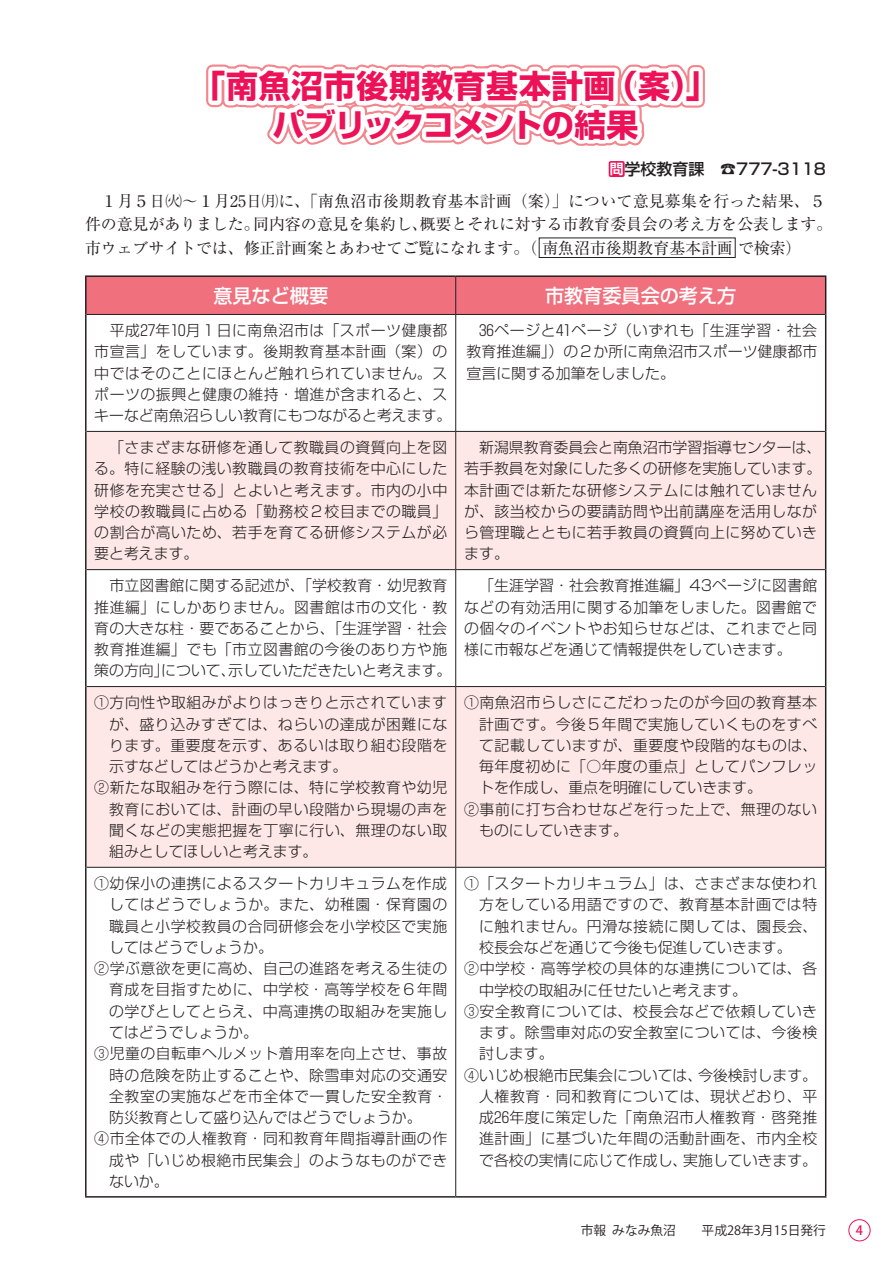
<style>
.page{position:relative;width:893px;height:1263px;background:#fff}
.page>*{position:absolute;margin:0;border:0;box-sizing:border-box;transform-origin:0 0}
.t1{font:700 31.95px/38.2px "Shin Go Pro";letter-spacing:.01em;color:#ed1158}
.t2{font:500 19.2px "Shin Go Pro";color:#fff}
.t3{font:15.9px/23.4px "Ryumin Pro";letter-spacing:-.005em;color:#231f20}
.t4{font:500 15.9px "Shin Go Pro";color:#231f20}
.t5{font:300 14.85px/21.3px "Shin Go Pro";letter-spacing:.035em;color:#231f20;text-align:justify}
.t6{font:300 14.85px "Shin Go Pro";color:#231f20}
.t7{font:300 14.85px/21.3px "Shin Go Pro";letter-spacing:.01em;color:#231f20;text-align:right}
.t8{font:12.75px "Koz Go Pro";color:#231f20}
.t9{font:500 12.75px "Koz Go Pro";color:#ed1158}
.s1{font-family:"Shin Go Pro De";font-weight:700;font-size:13.8px;color:#fff}
</style>
<div class="page">
<div style="left:848px;top:1219px;width:22px;height:22px;border:1px solid #ed1158;border-radius:50%"></div>
<div style="left:87px;top:277px;width:738px;height:37px;background:#f1707e"></div>
<svg style="left:87px;top:432px;width:738px;height:435px;fill:#fde8e7"></svg>
<hr style="left:85px;top:275px;width:371px;height:2px;background:#231f20">
<hr style="left:85px;top:277px;width:2px;height:37px;background:#231f20">
<hr style="left:456px;top:275px;width:370px;height:2px;background:#231f20">
<hr style="left:825px;top:277px;width:1px;height:37px;background:#231f20">
<hr style="left:85px;top:314px;width:2px;height:117px;background:#231f20">
<hr style="left:825px;top:314px;width:1px;height:117px;background:#231f20">
<hr style="left:85px;top:431px;width:2px;height:139px;background:#231f20">
<hr style="left:825px;top:431px;width:1px;height:139px;background:#231f20">
<hr style="left:85px;top:570px;width:2px;height:116px;background:#231f20">
<hr style="left:825px;top:570px;width:1px;height:116px;background:#231f20">
<hr style="left:85px;top:686px;width:2px;height:181px;background:#231f20">
<hr style="left:825px;top:686px;width:1px;height:181px;background:#231f20">
<hr style="left:85px;top:867px;width:2px;height:329px;background:#231f20">
<hr style="left:825px;top:867px;width:1px;height:329px;background:#231f20">
<hr style="left:85px;top:1196px;width:371px;height:1px;background:#231f20">
<hr style="left:456px;top:1196px;width:370px;height:1px;background:#231f20">
<hr style="left:455px;top:277px;width:1px;height:37px;background:#231f20">
<hr style="left:87px;top:314px;width:369px;height:1px;background:#231f20">
<hr style="left:456px;top:314px;width:369px;height:1px;background:#231f20">
<hr style="left:455px;top:315px;width:1px;height:116px;background:#231f20">
<hr style="left:87px;top:431px;width:369px;height:1px;background:#231f20">
<hr style="left:456px;top:431px;width:369px;height:1px;background:#231f20">
<hr style="left:455px;top:432px;width:1px;height:137px;background:#231f20">
<hr style="left:87px;top:569px;width:369px;height:1px;background:#231f20">
<hr style="left:456px;top:569px;width:369px;height:1px;background:#231f20">
<hr style="left:455px;top:570px;width:1px;height:116px;background:#231f20">
<hr style="left:87px;top:686px;width:369px;height:1px;background:#231f20">
<hr style="left:456px;top:686px;width:369px;height:1px;background:#231f20">
<hr style="left:455px;top:687px;width:1px;height:180px;background:#231f20">
<hr style="left:87px;top:867px;width:369px;height:1px;background:#231f20">
<hr style="left:456px;top:867px;width:369px;height:1px;background:#231f20">
<hr style="left:455px;top:867px;width:1px;height:329px;background:#231f20">
<svg style="left:206px;top:64px;width:499px;height:82px"></svg>
<div style="left:609px;top:161px;width:16px;height:16px;background:#ed1158;border-radius:2px"></div>
<div style="left:539px;top:238px;width:196px;height:20px;border:1px solid #231f20"></div>
<h1 class="t1" style="left:273px;top:64px;width:367px;text-indent:-79px">「南魚沼市後期教育基本計画パブリックコメントの結果</h1>
<h1 class="t1" style="left:606px;top:64px;width:113px">（案「(</h1>
<p class="t4" style="left:610px;top:156px;width:96px"><span class="s1">問</span>学校教育課</p>
<p class="t3" style="left:420px;top:188px;width:414px;text-indent:-335px">　１月５日㈫～１月25日㈪に、「南魚沼市後期教育基本計画（案）」について意見募集を行った結果、５概要とそれに対する市教育委員会の考え方を公表します。</p>
<p class="t4" style="left:720px;top:156px;width:107px">☎777-3118</p>
<p class="t3" style="left:85px;top:212px;width:718px">件の意見がありました。<br>市ウェブサイトでは、修正計画案とあわせてご覧になれます。（南魚沼市後期教育基本計画で検索(</p>
<p class="t3" style="left:253px;top:212px;width:176px">同内容の意見を集約し、</p>
<p class="t2" style="left:545px;top:280px;width:193px">市教育委員会の考え方</p>
<p class="t2" style="left:213px;top:280px;width:116px">意見など概要</p>
<p class="t5" style="left:94px;top:318px;width:359px;text-align:left">　平成27年10月１日に南魚沼市は「スポーツ健康都市宣言」をしています。後期教育基本計画（案）の中ではそのことにほとんど触れられていません。スポーツの振興と健康の維持・増進が含まれると、スキーなど南魚沼らしい教育にもつながると考えます。</p>
<p class="t5" style="left:464px;top:318px;width:355px">　36ページと41ページ（いずれも「生涯学習・社会教育推進編」）の２か所に南魚沼市スポーツ健康都市宣言に関する加筆をしました。</p>
<p class="t5" style="left:94px;top:435px;width:354px">　「さまざまな研修を通して教職員の資質向上を図る。特に経験の浅い教職員の教育技術を中心にした研修を充実させる」とよいと考えます。市内の小中学校の教職員に占める「勤務校２校目までの職員「の割合が高いため、若手を育てる研修システムが必要と考えます。</p>
<p class="t5" style="left:464px;top:435px;width:359px;text-align:left">　新潟県教育委員会と南魚沼市学習指導センターは、若手教員を対象にした多くの研修を実施しています。本計画では新たな研修システムには触れていませんが、該当校からの要請訪問や出前講座を活用しながら管理職とともに若手教員の資質向上に努めていきます。</p>
<p class="t7" style="left:94px;top:573px;width:359px">　市立図書館に関する記述が、「学校教育・幼児教育推進編」にしかありません。図書館は市の文化・教育の大きな柱・要であることから、「生涯学習・社会教育推進編」でも「市立図書館の今後のあり方や施示していただきたいと考えます。</p>
<p class="t5" style="left:464px;top:573px;width:355px">　「生涯学習・社会教育推進編」43ページに図書館などの有効活用に関する加筆をしました。図書館での個々のイベントやお知らせなどは、これまでと同様に市報などを通じて情報提供をしていきます。</p>
<p class="t5" style="left:94px;top:658px;width:76px">策の方向」</p>
<p class="t5" style="left:161px;top:658px;width:76px">について、</p>
<p class="t5" style="left:94px;top:690px;width:354px">①方向性や取組みがよりはっきりと示されています</p>
<p class="t5" style="left:109px;top:711px;width:340px">が、盛り込みすぎては、ねらいの達成が困難にな</p>
<p class="t5" style="left:109px;top:733px;width:340px">ります。重要度を示す、あるいは取り組む段階を</p>
<p class="t6" style="left:109px;top:754px;width:240px">示すなどしてはどうかと考えます。</p>
<p class="t5" style="left:94px;top:775px;width:354px">②新たな取組みを行う際には、特に学校教育や幼児</p>
<p class="t5" style="left:109px;top:796px;width:340px">教育においては、計画の早い段階から現場の声を</p>
<p class="t5" style="left:109px;top:818px;width:340px">聞くなどの実態把握を丁寧に行い、無理のない取</p>
<p class="t6" style="left:109px;top:839px;width:210px">組みとしてほしいと考えます。</p>
<p class="t5" style="left:94px;top:871px;width:354px">①幼保小の連携によるスタートカリキュラムを作成</p>
<p class="t5" style="left:109px;top:892px;width:340px">してはどうでしょうか。また、幼稚園・保育園の</p>
<p class="t5" style="left:109px;top:913px;width:340px">職員と小学校教員の合同研修会を小学校区で実施</p>
<p class="t6" style="left:109px;top:935px;width:165px">してはどうでしょうか。</p>
<p class="t5" style="left:94px;top:956px;width:354px">②学ぶ意欲を更に高め、自己の進路を考える生徒の</p>
<p class="t5" style="left:109px;top:977px;width:340px">育成を目指すために、中学校・高等学校を６年間</p>
<p class="t5" style="left:109px;top:999px;width:340px">の学びとしてとらえ、中高連携の取組みを実施し</p>
<p class="t6" style="left:109px;top:1020px;width:150px">てはどうでしょうか。</p>
<p class="t5" style="left:94px;top:1041px;width:354px">③児童の自転車ヘルメット着用率を向上させ、事故</p>
<p class="t5" style="left:109px;top:1062px;width:340px">時の危険を防止することや、除雪車対応の交通安</p>
<p class="t5" style="left:109px;top:1084px;width:340px">全教室の実施などを市全体で一貫した安全教育・</p>
<p class="t6" style="left:109px;top:1105px;width:314px">防災教育として盛り込んではどうでしょうか。</p>
<p class="t5" style="left:94px;top:1126px;width:354px">④市全体での人権教育・同和教育年間指導計画の作</p>
<p class="t5" style="left:109px;top:1147px;width:340px">成や「いじめ根絶市民集会」のようなものができ</p>
<p class="t5" style="left:109px;top:1169px;width:61px">ないか。</p>
<p class="t5" style="left:464px;top:690px;width:354px">①南魚沼市らしさにこだわったのが今回の教育基本</p>
<p class="t5" style="left:479px;top:711px;width:340px">計画です。今後５年間で実施していくものをすべ</p>
<p class="t5" style="left:479px;top:733px;width:340px">て記載していますが、重要度や段階的なものは、</p>
<p class="t5" style="left:479px;top:754px;width:340px">毎年度初めに「○年度の重点」としてパンフレッ</p>
<p class="t6" style="left:479px;top:776px;width:284px">トを作成し、重点を明確にしていきます。</p>
<p class="t5" style="left:464px;top:797px;width:354px">②事前に打ち合わせなどを行った上で、無理のない</p>
<p class="t6" style="left:479px;top:818px;width:150px">ものにしていきます。</p>
<p class="t5" style="left:464px;top:871px;width:354px">①「スタートカリキュラム」は、さまざまな使われ</p>
<p class="t5" style="left:479px;top:892px;width:340px">方をしている用語ですので、教育基本計画では特</p>
<p class="t5" style="left:479px;top:914px;width:340px">に触れません。円滑な接続に関しては、園長会、</p>
<p class="t6" style="left:479px;top:935px;width:314px">校長会などを通じて今後も促進していきます。</p>
<p class="t5" style="left:464px;top:956px;width:354px">②中学校・高等学校の具体的な連携については、各</p>
<p class="t6" style="left:479px;top:978px;width:269px">中学校の取組みに任せたいと考えます。</p>
<p class="t5" style="left:464px;top:999px;width:354px">③安全教育については、校長会などで依頼していき</p>
<p class="t5" style="left:479px;top:1020px;width:340px">ます。除雪車対応の安全教室については、今後検</p>
<p class="t5" style="left:479px;top:1041px;width:76px">討します。</p>
<p class="t6" style="left:698px;top:1063px;width:121px">今後検討します。</p>
<p class="t6" style="left:464px;top:1063px;width:240px">④いじめ根絶市民集会については、</p>
<p class="t5" style="left:479px;top:1084px;width:340px">人権教育・同和教育については、現状どおり、平</p>
<p class="t5" style="left:479px;top:1105px;width:340px">成26年度に策定した「南魚沼市人権教育・啓発推</p>
<p class="t5" style="left:479px;top:1126px;width:340px">進計画」に基づいた年間の活動計画を、市内全校</p>
<p class="t6" style="left:683px;top:1148px;width:135px">実施していきます。</p>
<p class="t6" style="left:479px;top:1148px;width:210px">で各校の実情に応じて作成し、</p>
<p class="t8" style="left:581px;top:1222px;width:27px">市報</p>
<p class="t8" style="left:612px;top:1222px;width:215px">みなみ魚沼　　平成28年月3 15日発行</p>
<p class="t9" style="left:856px;top:1222px;width:9px">4</p>
</div>
